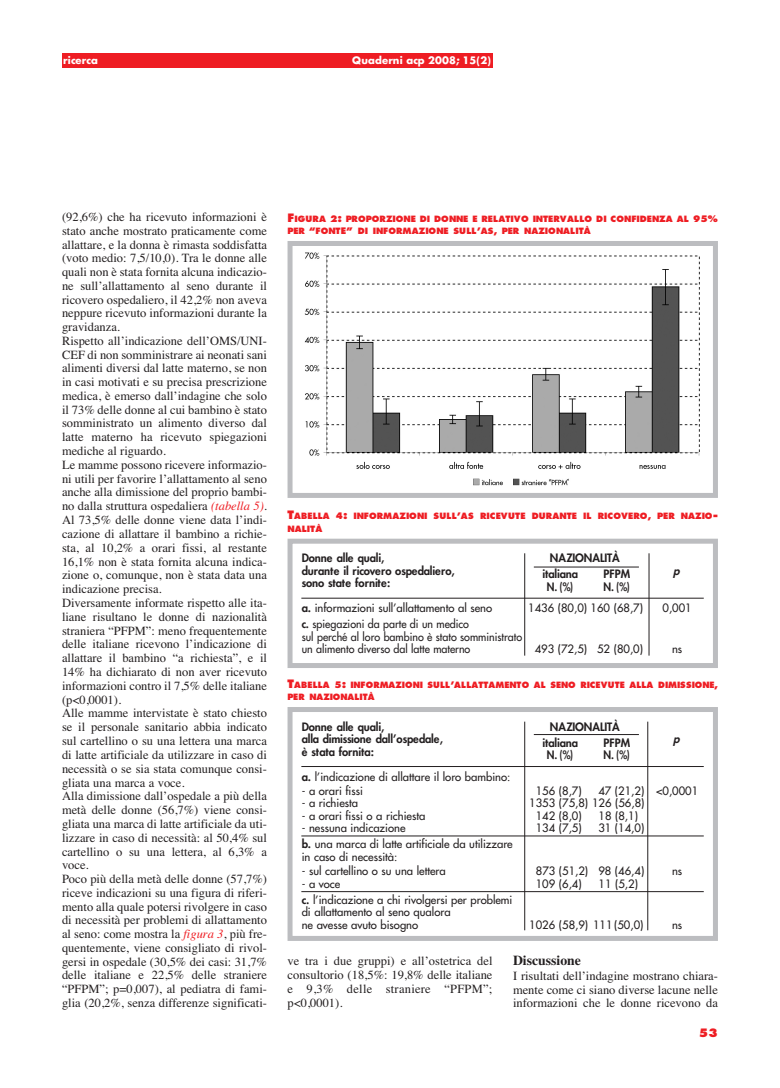
<style>
.page{position:relative;width:780px;height:1088px;background:#fff}
.page>*{position:absolute;margin:0;border:0;box-sizing:border-box;transform-origin:0 0}
.t1{font:700 13.75px "Times";color:#231f20}
.t2{font:12.5px/13.8px "Times";color:#231f20;text-align:justify}
.t3{font:11.25px/12.5px "Futura";color:#231f20}
.t4{font:800 11.25px/12.5px "Futura";letter-spacing:-.01em;color:#231f20}
.t5{font:11.25px/12.5px "Futura";color:#231f20;scale:.95 1}
.t6{font:800 11.25px "Futura";letter-spacing:-.01em;color:#231f20;scale:.9 1}
.t7{font:800 11.25px "Futura";color:#ee1d23}
.t8{font:italic 800 11.25px "Futura";color:#231f20}
.t9{font:700 10px "Futura";letter-spacing:.01em;color:#fff}
.t10{font:800 8.5px/12.5px "Futura";letter-spacing:.015em;color:#ee1d23}
.s1{font-style:italic;color:#ee1d23}
.s2{font-size:11.25px}
.s3{font-size:8.75px}
.s4{font-weight:800}
</style>
<div class="page">
<div style="left:62px;top:53px;width:225px;height:14px;background:#ee1d23"></div>
<div style="left:287px;top:53px;width:205px;height:14px;background:#ee1d23"></div>
<img style="left:304px;top:252px;width:396px;height:234px">
<div style="left:287px;top:241px;width:431px;height:257px;border:5px solid #bcbdc0"></div>
<div style="left:287px;top:539px;width:431px;height:129px;border:5px solid #bcbdc0"></div>
<hr style="left:301px;top:598px;width:402px;height:1px;background:#231f20">
<hr style="left:524px;top:553px;width:1px;height:103px;background:#231f20">
<hr style="left:648px;top:553px;width:1px;height:103px;background:#231f20">
<div style="left:287px;top:707px;width:431px;height:234px;border:5px solid #bcbdc0"></div>
<hr style="left:301px;top:766px;width:402px;height:1px;background:#231f20">
<hr style="left:301px;top:836px;width:402px;height:1px;background:#231f20">
<hr style="left:301px;top:891px;width:402px;height:1px;background:#231f20">
<hr style="left:524px;top:722px;width:1px;height:208px;background:#231f20">
<hr style="left:647px;top:722px;width:1px;height:208px;background:#231f20">
<hr style="left:534px;top:567px;width:105px;height:1px;background:#231f20">
<hr style="left:534px;top:734px;width:105px;height:1px;background:#231f20">
<p class="t9" style="left:63px;top:56px;width:36px">ricerca</p>
<p class="t9" style="left:352px;top:56px;width:140px">Quaderni acp 2008; 15(2)</p>
<p class="t2" style="left:62px;top:211px;width:206px;text-align:left">(92,6%) che ha ricevuto informazioni è stato anche mostrato praticamente come allattare, e la donna è rimasta soddisfatta (voto medio: 7,5/10,0). Tra le donne alle quali non è stata fornita alcuna indicazio&shy;ne sull’allattamento al seno durante il ricovero ospedaliero, il 42,2% non aveva neppure ricevuto informazioni durante la gravidanza.<br>Rispetto all’indicazione dell’OMS/UNI - CEF di non somministrare ai neonati sani alimenti diversi dal latte materno, se non in casi motivati e su precisa prescrizione medica, è emerso dall’indagine che solo il 73% delle donne al cui bambino è stato somministrato un alimento diverso dal latte materno ha ricevuto spiegazioni mediche al riguardo.<br>Le mamme possono ricevere informazio&shy;ni utili per favorire l’allattamento al seno anche alla dimissione del proprio bambi&shy;no dalla struttura ospedaliera <span class="s1">(tabella 5)</span>.<br>Al 73,5% delle donne viene data l’in di - cazione di allattare il bambino a richie&shy;sta, al 10,2% a orari fissi, al restante 16,1% non è stata fornita alcuna indica&shy;zione o, comunque, non è stata data una indicazione precisa.<br>Diversamente informate rispetto alle ita&shy;liane risultano le donne di nazionalità straniera “PFPM”: meno frequentemente delle italiane ricevono l’indicazione di allattare il bambino “a richiesta”, e il 14% ha dichiarato di non aver ricevuto informazioni contro il 7,5% delle italiane (p&lt;0,0001).<br>Alle mamme intervistate è stato chiesto se il personale sanitario abbia indicato sul cartellino o su una lettera una marca di latte artificiale da utilizzare in caso di necessità o se sia stata comunque consi&shy;gliata una marca a voce.<br>Alla dimissione dall’ospedale a più della metà delle donne (56,7%) viene consi&shy;gliata una marca di latte artificiale da uti&shy;lizzare in caso di necessità: al 50,4% sul cartellino o su una lettera, al 6,3% a voce.<br>Poco più della metà delle donne (57,7%) riceve indicazioni su una figura di riferi&shy;mento alla quale potersi rivolgere in caso di necessità per problemi di allattamento al seno: come mostra la <span class="s1">figura 3</span>, più fre&shy;quentemente, viene consigliato di rivol&shy;gersi in ospedale (30,5% dei casi: 31,7% delle italiane e 22,5% delle straniere “PFPM”; p=0,007), al pediatra di fami&shy;glia (20,2%, senza differenze significati-</p>
<p class="t10" style="left:287px;top:213px;width:432px"><span class="s2">F</span>IGURA <span class="s3">2</span><span class="s2">:</span> PROPORZIONE DI DONNE E RELATIVO INTERVALLO DI CONFIDENZA AL <span class="s3">95%<br></span>PER <span class="s3">“</span>FONT<span class="s3">E”</span> DI INFORMAZIONE SULL<span class="s3">’</span>AS<span class="s3">,</span> PER NAZIONALITÀ</p>
<p class="t10" style="left:287px;top:511px;width:432px"><span class="s2">T</span>ABELLA <span class="s3">4</span><span class="s2">:</span> INFORMAZIONI SULL<span class="s3">’</span>AS RICEVUTE DURANTE IL RICOVERO<span class="s3">,</span> PER NAZIO <span class="s2">-<br></span>NALITÀ</p>
<p class="t4" style="left:302px;top:553px;width:154px">Donne alle quali,<br>durante il ricovero ospedaliero, sono state fornite:</p>
<p class="t4" style="left:542px;top:551px;width:79px;line-height:16px;text-indent:8px">NAZIONALITÀ italiana</p>
<p class="t8" style="left:673px;top:565px;width:11px">p</p>
<p class="t4" style="left:603px;top:569px;width:28px">PFPM</p>
<p class="t6" style="left:546px;top:581px;width:31px">N. (%)</p>
<p class="t6" style="left:603px;top:581px;width:31px">N. (%)</p>
<p class="t3" style="left:302px;top:603px;width:192px"><span class="s4">a.</span> informazioni sull’allattamento al seno</p>
<p class="t3" style="left:528px;top:603px;width:116px">1436 (80,0) 160 (68,7)</p>
<p class="t3" style="left:662px;top:603px;width:31px">0,001</p>
<p class="t5" style="left:302px;top:619px;width:233px"><span class="s4">c.</span> spiegazioni da parte di un medico<br>sul perché al loro bambino è stato somministrato un alimento diverso dal latte materno</p>
<p class="t3" style="left:534px;top:644px;width:110px">493 (72,5) 52 (80,0)</p>
<p class="t3" style="left:672px;top:644px;width:12px">ns</p>
<p class="t10" style="left:287px;top:679px;width:432px"><span class="s2">T</span>ABELLA <span class="s3">5</span><span class="s2">:</span> INFORMAZIONI SULL<span class="s3">’</span>ALLATTAMENTO AL SENO RICEVUTE ALLA DIMISSIONE<span class="s3">,<br></span>PER NAZIONALITÀ</p>
<p class="t4" style="left:302px;top:721px;width:143px">Donne alle quali,<br>alla dimissione dall’ospedale, è stata fornita:</p>
<p class="t4" style="left:542px;top:719px;width:79px;line-height:16px;text-indent:8px">NAZIONALITÀ italiana</p>
<p class="t8" style="left:673px;top:734px;width:11px">p</p>
<p class="t4" style="left:603px;top:737px;width:28px">PFPM</p>
<p class="t6" style="left:546px;top:750px;width:31px">N. (%)</p>
<p class="t6" style="left:603px;top:750px;width:31px">N. (%)</p>
<p class="t3" style="left:302px;top:771px;width:210px"><span class="s4">a.</span> l’indicazione di allattare il loro bambino:</p>
<p class="t3" style="left:302px;top:785px;width:63px">- a orari fissi</p>
<p class="t3" style="left:535px;top:785px;width:47px">156 (8,7)</p>
<p class="t3" style="left:598px;top:785px;width:101px">47 (21,2) &lt;0,0001</p>
<p class="t3" style="left:302px;top:798px;width:58px">- a richiesta</p>
<p class="t3" style="left:529px;top:798px;width:117px">1353 (75,8) 126 (56,8)</p>
<p class="t3" style="left:302px;top:810px;width:125px">- a orari fissi o a richiesta</p>
<p class="t3" style="left:535px;top:810px;width:47px">142 (8,0)</p>
<p class="t3" style="left:598px;top:810px;width:41px">18 (8,1)</p>
<p class="t3" style="left:302px;top:823px;width:105px">- nessuna indicazione</p>
<p class="t3" style="left:535px;top:823px;width:47px">134 (7,5)</p>
<p class="t3" style="left:598px;top:823px;width:47px">31 (14,0)</p>
<p class="t3" style="left:302px;top:839px;width:212px"><span class="s4">b.</span> una marca di latte artificiale da utilizzare in caso di necessità:</p>
<p class="t3" style="left:302px;top:865px;width:146px">- sul cartellino o su una lettera</p>
<p class="t3" style="left:536px;top:865px;width:110px">873 (51,2) 98 (46,4)</p>
<p class="t3" style="left:672px;top:865px;width:12px">ns</p>
<p class="t3" style="left:302px;top:878px;width:40px">- a voce</p>
<p class="t3" style="left:535px;top:878px;width:47px">109 (6,4)</p>
<p class="t3" style="left:598px;top:878px;width:41px">11 (5,2)</p>
<p class="t3" style="left:302px;top:894px;width:212px"><span class="s4">c.</span> l’indicazione a chi rivolgersi per problemi di allattamento al seno qualora<br>ne avesse avuto bisogno</p>
<p class="t3" style="left:529px;top:919px;width:116px">1026 (58,9) 111(50,0)</p>
<p class="t3" style="left:672px;top:919px;width:12px">ns</p>
<p class="t2" style="left:287px;top:955px;width:206px">ve tra i due gruppi) e all’ostetrica del consultorio (18,5%: 19,8% delle italiane e 9,3% delle straniere “PFPM”; p&lt;0,0001).</p>
<p class="t1" style="left:513px;top:955px;width:69px">Discussione</p>
<p class="t2" style="left:513px;top:970px;width:206px">I risultati dell’indagine mostrano chiara&shy;mente come ci siano diverse lacune nelle informazioni che le donne ricevono da</p>
<p class="t7" style="left:699px;top:1028px;width:20px">53</p>
</div>
